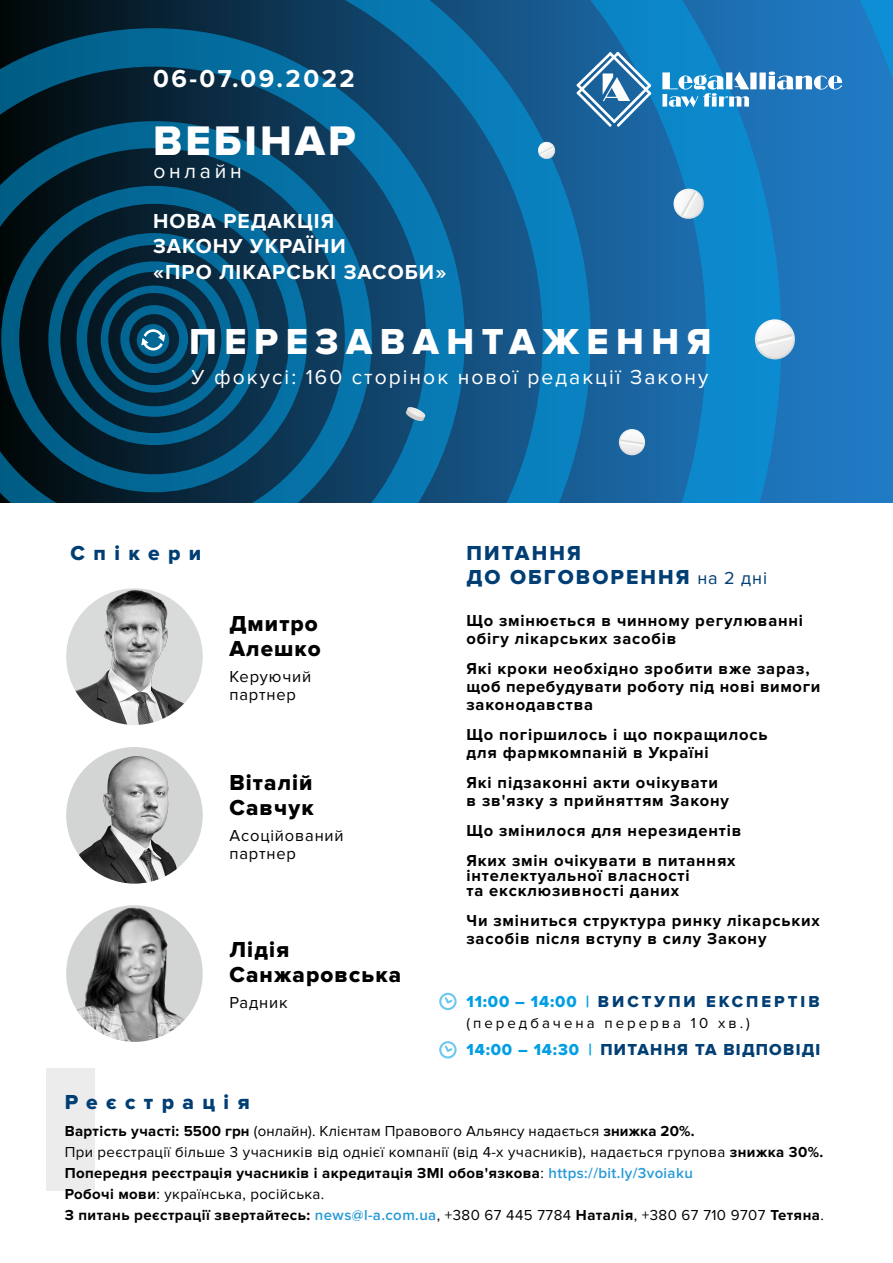
<style>
.page{position:relative;width:893px;height:1263px;background:#fff}
.page>*{position:absolute;margin:0;border:0;box-sizing:border-box;transform-origin:0 0}
.t1{font:42.9px "Proxima Nova Extrabld";letter-spacing:.075em;color:#fff}
.t2{font:37.5px "Proxima Nova Extrabld";letter-spacing:.2em;color:#fff}
.t3{font:700 25.5px "Proxima Nova";letter-spacing:.1em;color:#fff}
.t4{font:22.5px/25.5px "Proxima Nova Extrabld";letter-spacing:.05em;color:#000}
.t5{font:700 21px/25.5px "Proxima Nova";letter-spacing:.05em;color:#fff}
.t6{font:21px "Proxima Nova";letter-spacing:.1em;color:#fff}
.t7{font:21px/24px "Proxima Nova Extrabld";letter-spacing:.1em;color:#003e74}
.t8{font:21px "Proxima Nova Extrabld";letter-spacing:.4em;color:#003e74}
.t9{font:700 16.5px/18px "Proxima Nova";letter-spacing:.05em;color:#000}
.t10{font:16.5px/18px "Proxima Nova";letter-spacing:.05em;color:#000}
.t11{font:16.5px "Proxima Nova Extrabld";letter-spacing:.08em;color:#003e74}
.t12{font:16.5px "Proxima Nova Extrabld";letter-spacing:.18em;color:#003e74}
.t13{font:15px/21px "Proxima Nova";letter-spacing:.025em;color:#000}
.t14{font:15px "Proxima Nova";letter-spacing:.2em;color:#000}
.s1{font-family:"Proxima Nova";font-size:18px}
.s2{color:#009ee3}
.s3{font-family:"Proxima Nova";font-weight:700;color:#009ee3}
.s4{font-weight:700}
.s5{font-weight:600;color:#279ad7}
</style>
<div class="page">
<div style="left:47px;top:1068px;width:48px;height:123px;background:#ececec"></div>
<img style="left:66px;top:588px;width:137px;height:137px;border-radius:68px">
<svg style="left:439px;top:993px;width:18px;height:17px"></svg>
<svg style="left:439px;top:1041px;width:18px;height:17px"></svg>
<img style="left:66px;top:747px;width:137px;height:136px;border-radius:68px">
<img style="left:66px;top:905px;width:137px;height:137px;border-radius:68px">
<svg style="left:0;top:0;width:893px;height:503px;background:#0e5888"></svg>
<svg style="left:752px;top:319px;width:44px;height:42px"></svg>
<svg style="left:672px;top:189px;width:33px;height:31px"></svg>
<svg style="left:618px;top:429px;width:27px;height:26px"></svg>
<svg style="left:537px;top:142px;width:19px;height:18px"></svg>
<svg style="left:406px;top:407px;width:20px;height:14px"></svg>
<svg style="left:141px;top:329px;width:24px;height:21px"></svg>
<svg style="left:576px;top:52px;width:75px;height:75px"></svg>
<svg style="left:662px;top:71px;width:180px;height:36px"></svg>
<h3 class="t3" style="left:153px;top:64px;width:203px">06-07.09.2022</h3>
<h1 class="t1" style="left:153px;top:116px;width:204px">ВЕБІНАР</h1>
<p class="t6" style="left:153px;top:159px;width:90px">онлайн</p>
<p class="t5" style="left:153px;top:208px;width:295px">НОВА РЕДАКЦІЯ<br>ЗАКОНУ УКРАЇНИ<br>«ПРО ЛІКАРСЬКІ ЗАСОБИ»</p>
<h2 class="t2" style="left:189px;top:320px;width:524px">ПЕРЕЗАВАНТАЖЕННЯ</h2>
<p class="t6" style="left:191px;top:365px;width:518px">У фокусі: 160 сторінок нової редакції Закону</p>
<p class="t8" style="left:71px;top:541px;width:132px">Спікери</p>
<h3 class="t4" style="left:229px;top:611px;width:93px">Дмитро<br>Алешко</h3>
<p class="t10" style="left:229px;top:668px;width:83px">Керуючий партнер</p>
<h3 class="t4" style="left:229px;top:770px;width:86px">Віталій<br>Савчук</h3>
<p class="t10" style="left:229px;top:826px;width:116px">Асоційований партнер</p>
<h3 class="t4" style="left:229px;top:937px;width:173px">Лідія<br>Санжаровська</h3>
<p class="t10" style="left:229px;top:993px;width:60px">Радник</p>
<p class="t7" style="left:466px;top:542px;width:302px">ПИТАННЯ<br>ДО ОБГОВОРЕННЯ <span class="s1">на 2 дні</span></p>
<p class="t9" style="left:466px;top:612px;width:338px">Що змінюється в чинному регулюванні обігу лікарських засобів</p>
<p class="t9" style="left:466px;top:660px;width:355px">Які кроки необхідно зробити вже зараз, щоб перебудувати роботу під нові вимоги законодавства</p>
<p class="t9" style="left:466px;top:726px;width:303px">Що погіршилось і що покращилось для фармкомпаній в Україні</p>
<p class="t9" style="left:466px;top:774px;width:264px">Які підзаконні акти очікувати в зв'язку з прийняттям Закону</p>
<p class="t9" style="left:466px;top:816px;width:276px;line-height:30px">Що змінилося для нерезидентів<br>Яких змін очікувати в питаннях</p>
<p class="t9" style="left:466px;top:868px;width:225px;line-height:15px">інтелектуальної власності та ексклюзивності даних</p>
<p class="t9" style="left:466px;top:912px;width:355px">Чи зміниться структура ринку лікарських засобів після вступу в силу Закону</p>
<p class="t12" style="left:466px;top:992px;width:355px"><span class="s2">11:00 – 14:00</span> <span class="s3">|</span> ВИСТУПИ ЕКСПЕРТІВ</p>
<p class="t14" style="left:466px;top:1014px;width:285px">(передбачена перерва 10 хв.)</p>
<p class="t11" style="left:466px;top:1040px;width:355px"><span class="s2">14:00 – 14:30</span> <span class="s3">|</span> ПИТАННЯ ТА ВІДПОВІДІ</p>
<p class="t8" style="left:65px;top:1090px;width:187px">Реєстрація</p>
<p class="t13" style="left:65px;top:1121px;width:761px"><span class="s4">Вартість участі: 5500 грн</span> (онлайн). Клієнтам Правового Альянсу надається <span class="s4">знижка 20%.<br></span>При реєстрації більше 3 учасників від однієї компанії (від 4-х учасників), надається групова <span class="s4">знижка 30%.<br>Попередня реєстрація учасників і акредитація ЗМІ обов'язкова</span>: <span class="s5">https://bit.ly/3voiaku<br></span><span class="s4">Робочі мови</span>: українська, російська.<br><span class="s4">З питань реєстрації звертайтесь:</span> <span class="s5">news@l-a.com.ua</span>, +380 67 445 7784 <span class="s4">Наталія</span>, +380 67 710 9707 <span class="s4">Тетяна</span>.</p>
</div>
